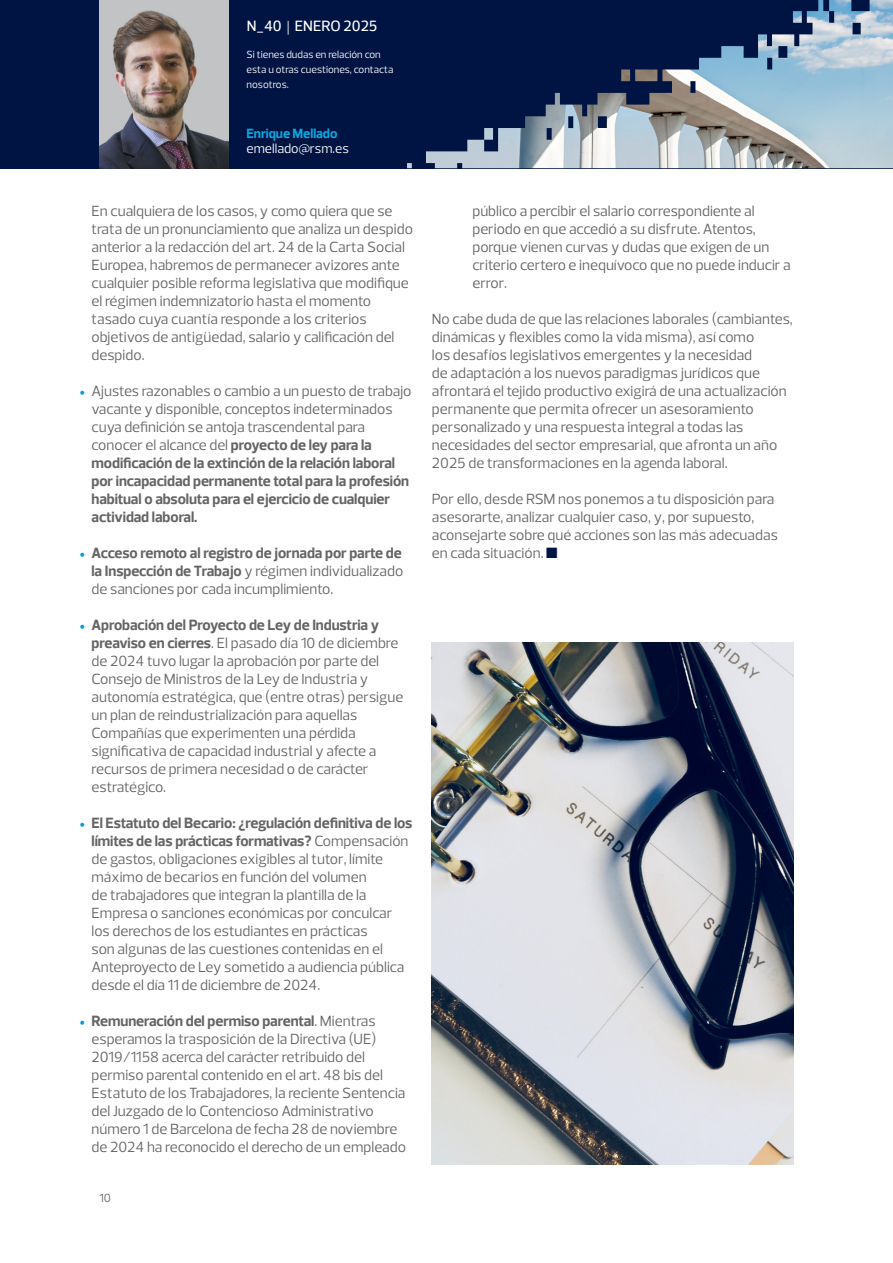
<style>
.page{position:relative;width:893px;height:1263px;background:#fff}
.page>*{position:absolute;margin:0;border:0;box-sizing:border-box;transform-origin:0 0}
.Power_of_being_understood{font:15px/18px "Prelo";color:#656568}
.Power_of_being_understood-2{font:700 15px/18px "Prelo";letter-spacing:-.005em;color:#656568}
.Division_Tagline{font:500 15px "Prelo";color:#fff}
.Power_of_being_understood-3{font:13.5px "Prelo";color:#fff}
.Power_of_being_understood-4{font:700 13.5px "Prelo";letter-spacing:-.005em;color:#08a7e0}
.t1{font:12px "Prelo";color:#656568}
.Power_of_being_understood-5{font:10.5px/15px "Prelo";color:#fff}
.s1{font-family:"Baskerville";font-weight:400}
.s2{font-family:"Minion Pro";font-weight:400;color:#009cde}
.s3{font-weight:400}
.s4{font-family:"Minion Pro";color:#009cde}
.s5{font-weight:700}
.s6{color:#001443}
</style>
<div class="page">
<div style="left:0;top:0;width:893px;height:168px;background:#001443"></div>
<img style="left:100px;top:0;width:129px;height:168px">
<img style="left:407px;top:0;width:486px;height:168px">
<img style="left:432px;top:642px;width:361px;height:522px">
<p class="Division_Tagline" style="left:247px;top:17px;width:132px">N_40 <span class="s1">|</span> ENERO 2025</p>
<p class="Power_of_being_understood-5" style="left:247px;top:47px;width:148px">Si tienes dudas en relación con esta u otras cuestiones, contacta nosotros.</p>
<p class="Power_of_being_understood-4" style="left:247px;top:126px;width:92px">Enrique Mellado</p>
<p class="Power_of_being_understood-3" style="left:247px;top:140px;width:104px">emellado@rsm.es</p>
<p class="Power_of_being_understood" style="left:92px;top:202px;width:323px">En cualquiera de los casos, y como quiera que se trata de un pronunciamiento que analiza un despido anterior a la redacción del art. 24 de la Carta Social Europea, habremos de permanecer avizores ante cualquier posible reforma legislativa que modifique el régimen indemnizatorio hasta el momento tasado cuya cuantía responde a los criterios objetivos de antigüedad, salario y calificación del despido.</p>
<p class="Power_of_being_understood-2" style="left:92px;top:382px;width:321px;text-indent:-12px"><span class="s2">•</span> <span class="s3">Ajustes razonables o cambio a un puesto de trabajo vacante y disponible, conceptos indeterminados cuya definición se antoja trascendental para conocer el alcance del</span> proyecto de ley para la modificación de la extinción de la relación laboral por incapacidad permanente total para la profesión habitual o absoluta para el ejercicio de cualquier actividad laboral.</p>
<p class="Power_of_being_understood-2" style="left:92px;top:544px;width:313px;text-align:justify;text-indent:-12px"><span class="s2">•</span> Acceso remoto al registro de jornada por parte de la Inspección de Trabajo <span class="s3">y régimen individualizado de sanciones por cada incumplimiento.</span></p>
<p class="Power_of_being_understood" style="left:92px;top:616px;width:313px;text-indent:-12px"><span class="s4">•</span> <span class="s5">Aprobación del Proyecto de Ley de Industria y preaviso en cierres</span>. El pasado día 10 de diciembre de 2024 tuvo lugar la aprobación por parte del Consejo de Ministros de la Ley de Industria y autonomía estratégica, que (entre otras) persigue un plan de reindustrialización para aquellas Compañías que experimenten una pérdida significativa de capacidad industrial y afecte a recursos de primera necesidad o de carácter estratégico.</p>
<p class="Power_of_being_understood" style="left:92px;top:814px;width:322px;text-indent:-12px"><span class="s4">•</span> <span class="s5">El Estatuto del Becario: ¿regulación definitiva de los límites de las prácticas formativas?</span> Compensación de gastos, obligaciones exigibles al tutor, límite máximo de becarios en función del volumen<br>de trabajadores que integran la plantilla de la Empresa o sanciones económicas por conculcar los derechos de los estudiantes en prácticas<br>son algunas de las cuestiones contenidas en el Anteproyecto de Ley sometido a audiencia pública desde el día 11 de diciembre de 2024.</p>
<p class="Power_of_being_understood" style="left:92px;top:1012px;width:316px;text-indent:-12px"><span class="s4">•</span> <span class="s5">Remuneración del permiso parental</span>. Mientras esperamos la trasposición de la Directiva (UE)<br>2019/1158 acerca del carácter retribuido del permiso parental contenido en el art. 48 bis del Estatuto de los Trabajadores, la reciente Sentencia del Juzgado de lo Contencioso Administrativo número 1 de Barcelona de fecha 28 de noviembre de 2024 ha reconocido el derecho de un empleado</p>
<p class="t1" style="left:99px;top:1191px;width:13px">10</p>
<p class="Power_of_being_understood" style="left:472px;top:202px;width:320px">público a percibir el salario correspondiente al periodo en que accedió a su disfrute. Atentos, porque vienen curvas y dudas que exigen de un criterio certero e inequívoco que no puede inducir a error.</p>
<p class="Power_of_being_understood" style="left:432px;top:310px;width:362px">No cabe duda de que las relaciones laborales (cambiantes, dinámicas y flexibles como la vida misma), así como<br>los desafíos legislativos emergentes y la necesidad<br>de adaptación a los nuevos paradigmas jurídicos que afrontará el tejido productivo exigirá de una actualización permanente que permita ofrecer un asesoramiento personalizado y una respuesta integral a todas las necesidades del sector empresarial, que afronta un año 2025 de transformaciones en la agenda laboral.</p>
<p class="Power_of_being_understood" style="left:432px;top:490px;width:347px">Por ello, desde RSM nos ponemos a tu disposición para asesorarte, analizar cualquier caso, y, por supuesto, aconsejarte sobre qué acciones son las más adecuadas en cada situación. <span class="s6">■</span></p>
</div>
